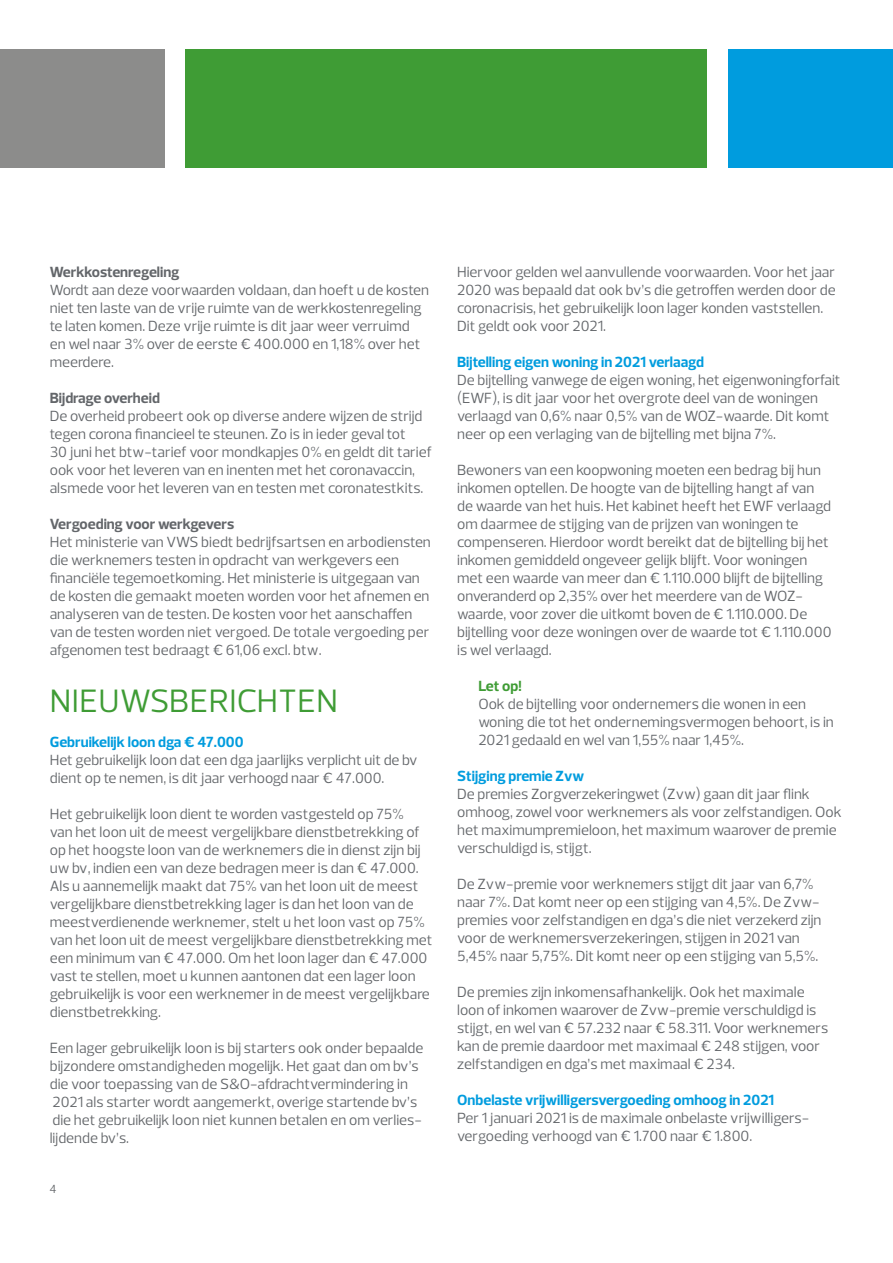
<style>
.page{position:relative;width:893px;height:1263px;background:#fff}
.page>*{position:absolute;margin:0;border:0;box-sizing:border-box;transform-origin:0 0}
.Heading{font:33px "Prelo";letter-spacing:.015em;color:#3f9c35}
.Body{font:15px/18px "Prelo";color:#63666a}
.Tip_tekst{font:15px/18px "Prelo";color:#63666a}
.Subhead_blauw_nieuws{font:700 15px "Prelo";color:#009cde}
.Subhead_grijs_subkop{font:700 15px "Prelo";color:#63666a}
.Tip_kop{font:700 15px "Prelo";color:#3f9c35}
.t1{font:12px "Prelo";color:#63666a}
</style>
<div class="page">
<div style="left:186px;top:50px;width:521px;height:118px;background:#3f9c35"></div>
<div style="left:0;top:50px;width:164px;height:118px;background:#8c8c8b"></div>
<div style="left:729px;top:50px;width:164px;height:118px;background:#009cde"></div>
<p class="Subhead_grijs_subkop" style="left:50px;top:262px;width:131px">Werkkostenregeling</p>
<p class="Body" style="left:50px;top:281px;width:381px">Wordt aan deze voorwaarden voldaan, dan hoeft u de kosten niet ten laste van de vrije ruimte van de werkkostenregeling te laten komen. Deze vrije ruimte is dit jaar weer verruimd en wel naar 3% over de eerste € 400.000 en 1,18% over het meerdere.</p>
<p class="Subhead_grijs_subkop" style="left:50px;top:388px;width:112px">Bijdrage overheid</p>
<p class="Body" style="left:50px;top:407px;width:384px">De overheid probeert ook op diverse andere wijzen de strijd tegen corona financieel te steunen. Zo is in ieder geval tot<br>30 juni het btw-tarief voor mondkapjes 0% en geldt dit tarief ook voor het leveren van en inenten met het coronavaccin, alsmede voor het leveren van en testen met coronatestkits.</p>
<p class="Subhead_grijs_subkop" style="left:50px;top:514px;width:186px">Vergoeding voor werkgevers</p>
<p class="Body" style="left:50px;top:533px;width:383px">Het ministerie van VWS biedt bedrijfsartsen en arbodiensten die werknemers testen in opdracht van werkgevers een financiële tegemoetkoming. Het ministerie is uitgegaan van de kosten die gemaakt moeten worden voor het afnemen en analyseren van de testen. De kosten voor het aanschaffen van de testen worden niet vergoed. De totale vergoeding per afgenomen test bedraagt € 61,06 excl. btw.</p>
<p class="Heading" style="left:50px;top:680px;width:289px">NIEUWSBERICHTEN</p>
<p class="Subhead_blauw_nieuws" style="left:50px;top:732px;width:195px">Gebruikelijk loon dga € 47.000</p>
<p class="Body" style="left:50px;top:751px;width:369px">Het gebruikelijk loon dat een dga jaarlijks verplicht uit de bv dient op te nemen, is dit jaar verhoogd naar € 47.000.</p>
<p class="Body" style="left:50px;top:805px;width:384px">Het gebruikelijk loon dient te worden vastgesteld op 75%<br>van het loon uit de meest vergelijkbare dienstbetrekking of op het hoogste loon van de werknemers die in dienst zijn bij uw bv, indien een van deze bedragen meer is dan € 47.000.<br>Als u aannemelijk maakt dat 75% van het loon uit de meest vergelijkbare dienstbetrekking lager is dan het loon van de meestverdienende werknemer, stelt u het loon vast op 75% van het loon uit de meest vergelijkbare dienstbetrekking met een minimum van € 47.000. Om het loon lager dan € 47.000 vast te stellen, moet u kunnen aantonen dat een lager loon gebruikelijk is voor een werknemer in de meest vergelijkbare dienstbetrekking.</p>
<p class="Body" style="left:50px;top:1039px;width:375px">Een lager gebruikelijk loon is bij starters ook onder bepaalde bijzondere omstandigheden mogelijk. Het gaat dan om bv’s die voor toepassing van de S&amp;O-afdrachtvermindering in 2021 als starter wordt aangemerkt, overige startende bv’s die het gebruikelijk loon niet kunnen betalen en om verlies&shy;lijdende bv’s.</p>
<p class="t1" style="left:50px;top:1181px;width:9px">4</p>
<p class="Body" style="left:457px;top:263px;width:380px">Hiervoor gelden wel aanvullende voorwaarden. Voor het jaar 2020 was bepaald dat ook bv’s die getroffen werden door de coronacrisis, het gebruikelijk loon lager konden vaststellen.<br>Dit geldt ook voor 2021.</p>
<p class="Subhead_blauw_nieuws" style="left:457px;top:352px;width:248px">Bijtelling eigen woning in 2021 verlaagd</p>
<p class="Body" style="left:457px;top:371px;width:385px">De bijtelling vanwege de eigen woning, het eigenwoningforfait (EWF), is dit jaar voor het overgrote deel van de woningen verlaagd van 0,6% naar 0,5% van de WOZ-waarde. Dit komt neer op een verlaging van de bijtelling met bijna 7%.</p>
<p class="Body" style="left:457px;top:461px;width:376px">Bewoners van een koopwoning moeten een bedrag bij hun inkomen optellen. De hoogte van de bijtelling hangt af van de waarde van het huis. Het kabinet heeft het EWF verlaagd om daarmee de stijging van de prijzen van woningen te compenseren. Hierdoor wordt bereikt dat de bijtelling bij het inkomen gemiddeld ongeveer gelijk blijft. Voor woningen met een waarde van meer dan € 1.110.000 blijft de bijtelling onveranderd op 2,35% over het meerdere van de WOZ&shy;waarde, voor zover die uitkomt boven de € 1.110.000. De bijtelling voor deze woningen over de waarde tot € 1.110.000 is wel verlaagd.</p>
<p class="Tip_kop" style="left:478px;top:676px;width:45px">Let op!</p>
<p class="Tip_tekst" style="left:478px;top:695px;width:357px">Ook de bijtelling voor ondernemers die wonen in een woning die tot het ondernemingsvermogen behoort, is in<br>2021 gedaald en wel van 1,55% naar 1,45%.</p>
<p class="Subhead_blauw_nieuws" style="left:457px;top:766px;width:129px">Stijging premie Zvw</p>
<p class="Body" style="left:457px;top:785px;width:386px">De premies Zorgverzekeringwet (Zvw) gaan dit jaar flink omhoog, zowel voor werknemers als voor zelfstandigen. Ook het maximumpremieloon, het maximum waarover de premie verschuldigd is, stijgt.</p>
<p class="Body" style="left:457px;top:875px;width:366px">De Zvw-premie voor werknemers stijgt dit jaar van 6,7% naar 7%. Dat komt neer op een stijging van 4,5%. De Zvw&shy;premies voor zelfstandigen en dga’s die niet verzekerd zijn voor de werknemersverzekeringen, stijgen in 2021 van 5,45% naar 5,75%. Dit komt neer op een stijging van 5,5%.</p>
<p class="Body" style="left:457px;top:983px;width:373px">De premies zijn inkomensafhankelijk. Ook het maximale loon of inkomen waarover de Zvw-premie verschuldigd is stijgt, en wel van € 57.232 naar € 58.311. Voor werknemers kan de premie daardoor met maximaal € 248 stijgen, voor zelfstandigen en dga’s met maximaal € 234.</p>
<p class="Subhead_blauw_nieuws" style="left:457px;top:1090px;width:319px">Onbelaste vrijwilligersvergoeding omhoog in 2021</p>
<p class="Body" style="left:457px;top:1109px;width:354px">Per 1 januari 2021 is de maximale onbelaste vrijwilligers&shy;vergoeding verhoogd van € 1.700 naar € 1.800.</p>
</div>
